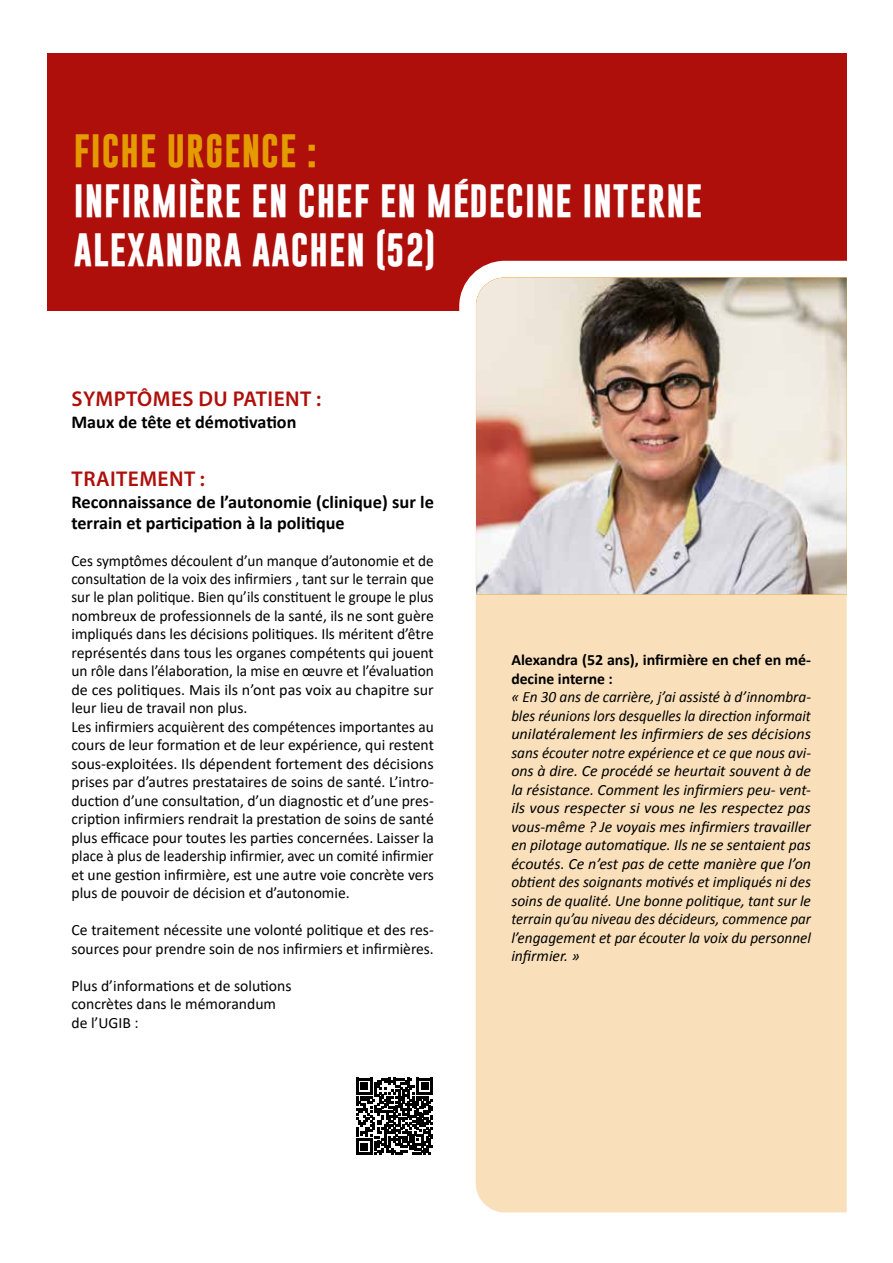
<style>
.page{position:relative;width:893px;height:1263px;background:#fff}
.page>*{position:absolute;margin:0;border:0;box-sizing:border-box;transform-origin:0 0}
.t1{font:700 33.75px/49.5px "Gobold";letter-spacing:.03em;color:#fff}
.t2{font:700 33.75px "Gobold";letter-spacing:.03em;color:#e49b00}
.t3{font:600 21.45px "Myriad Pro";letter-spacing:.02em;color:#ae0f0a}
.t4{font:700 18.15px/21.5px "Calibri";color:#000}
.t5{font:15.6px/18.5px "Calibri";color:#000}
.t6{font:italic 15.6px/18.5px "Calibri";color:#000;text-align:justify}
.t7{font:700 15.6px/18.5px "Calibri";color:#000}
</style>
<div class="page">
<div style="left:47px;top:53px;width:800px;height:258px;background:#ae0f0a"></div>
<svg style="left:459px;top:260px;width:388px;height:953px;background:#f9e1c0"></svg>
<img style="left:476px;top:278px;width:371px;height:316px">
<svg style="left:356px;top:1078px;width:77px;height:77px"></svg>
<h1 class="t2" style="left:74px;top:129px;width:245px">FICHE URGENCE :</h1>
<h1 class="t1" style="left:74px;top:176px;width:630px">INFIRMIÈRE EN CHEF EN MÉDECINE INTERNE<br>ALEXANDRA AACHEN (52)</h1>
<h2 class="t3" style="left:72px;top:385px;width:251px">SYMPTÔMES DU PATIENT :</h2>
<p class="t4" style="left:71px;top:410px;width:227px">Maux de tête et démotivation</p>
<h2 class="t3" style="left:72px;top:465px;width:135px">TRAITEMENT :</h2>
<p class="t4" style="left:71px;top:490px;width:364px">Reconnaissance de l’autonomie (clinique) sur le terrain et participation à la politique</p>
<p class="t5" style="left:71px;top:551px;width:364px">Ces symptômes découlent d’un manque d’autonomie et de consultation de la voix des infirmiers , tant sur le terrain que sur le plan politique. Bien qu’ils constituent le groupe le plus nombreux de professionnels de la santé, ils ne sont guère impliqués dans les décisions politiques. Ils méritent d’être représentés dans tous les organes compétents qui jouent un rôle dans l’élaboration, la mise en œuvre et l’évaluation de ces politiques. Mais ils n’ont pas voix au chapitre sur leur lieu de travail non plus.<br>Les infirmiers acquièrent des compétences importantes au cours de leur formation et de leur expérience, qui restent sous-exploitées. Ils dépendent fortement des décisions prises par d’autres prestataires de soins de santé. L’intro&shy;duction d’une consultation, d’un diagnostic et d’une pres&shy;cription infirmiers rendrait la prestation de soins de santé plus efficace pour toutes les parties concernées. Laisser la place à plus de leadership infirmier, avec un comité infirmier et une gestion infirmière, est une autre voie concrète vers plus de pouvoir de décision et d’autonomie.</p>
<p class="t5" style="left:71px;top:920px;width:364px">Ce traitement nécessite une volonté politique et des res&shy;sources pour prendre soin de nos infirmiers et infirmières.</p>
<p class="t5" style="left:71px;top:976px;width:222px">Plus d’informations et de solutions concrètes dans le mémorandum de l’UGIB :</p>
<p class="t7" style="left:511px;top:650px;width:301px">Alexandra (52 ans), infirmière en chef en mé&shy;decine interne :</p>
<p class="t6" style="left:511px;top:687px;width:301px">« En 30 ans de carrière, j’ai assisté à d’innombra&shy;bles réunions lors desquelles la direction informait unilatéralement les infirmiers de ses décisions sans écouter notre expérience et ce que nous avi&shy;ons à dire. Ce procédé se heurtait souvent à de la résistance. Comment les infirmiers peu- vent&shy;ils vous respecter si vous ne les respectez pas vous-même ? Je voyais mes infirmiers travailler en pilotage automatique. Ils ne se sentaient pas écoutés. Ce n’est pas de cette manière que l’on obtient des soignants motivés et impliqués ni des soins de qualité. Une bonne politique, tant sur le terrain qu’au niveau des décideurs, commence par l’engagement et par écouter la voix du personnel infirmier. »</p>
</div>
